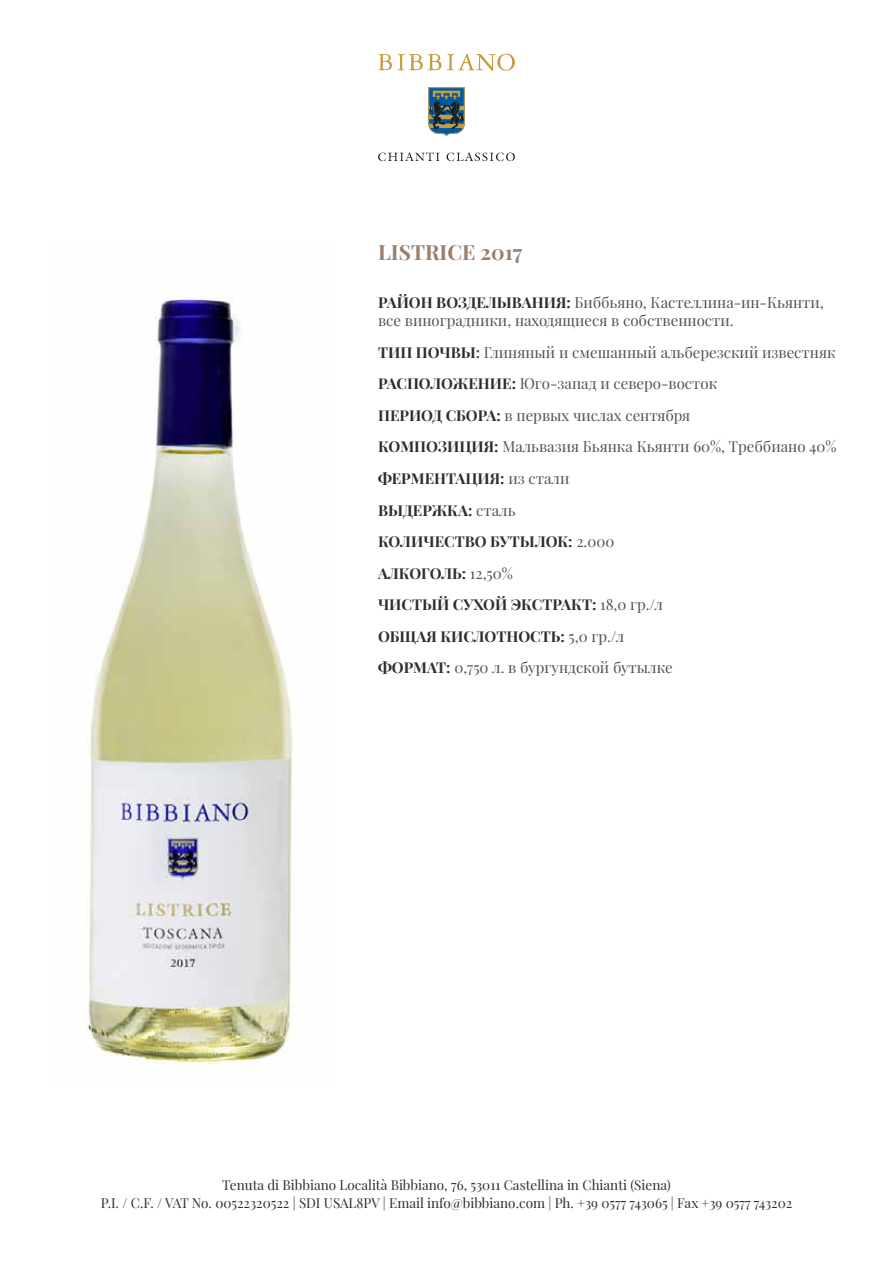
<style>
.page{position:relative;width:893px;height:1263px;background:#fff}
.page>*{position:absolute;margin:0;border:0;box-sizing:border-box;transform-origin:0 0}
.t1{font:700 21px "Playfair Display";color:#9a806f}
.t2{font:15px/31.5px "Playfair Display";color:#515151}
.t3{font:13.5px/18px "Playfair Display";color:#2e2e30;text-align:center}
.s1{font-weight:700;color:#2e2e2f}
.s2{font-weight:700}
</style>
<div class="page">
<svg style="left:378px;top:152px;width:62px;height:9px"></svg>
<svg style="left:447px;top:152px;width:68px;height:9px"></svg>
<svg style="left:378px;top:53px;width:137px;height:18px"></svg>
<svg style="left:428px;top:87px;width:37px;height:49px;background:#4e6b72"></svg>
<img style="left:86px;top:296px;width:207px;height:778px">
<h1 class="t1" style="left:378px;top:236px;width:146px">LISTRICE 2017</h1>
<p class="t2" style="left:378px;top:293px;width:447px;line-height:18px"><span class="s1">РАЙОН ВОЗДЕЛЫВАНИЯ:</span> Биббьяно, Кастеллина-ин-Кьянти, все виноградники, находящиеся в собственности.</p>
<p class="t2" style="left:378px;top:335px;width:460px"><span class="s1">ТИП ПОЧВЫ</span><span class="s2">:</span> Глиняный и смешанный альберезский известняк <span class="s1">РАСПОЛОЖЕНИЕ:</span> Юго-запад и северо-восток<br><span class="s1">ПЕРИОД СБОРА:</span> в первых числах сентября<br><span class="s1">КОМПОЗИЦИЯ:</span> Мальвазия Бьянка Кьянти 60%, Треббиано 40% <span class="s1">ФЕРМЕНТАЦИЯ:</span> из стали<br><span class="s1">ВЫДЕРЖКА:</span> сталь<br><span class="s1">КОЛИЧЕСТВО БУТЫЛОК:</span> 2.000<br><span class="s1">АЛКОГОЛЬ:</span> 12,50%<br><span class="s1">ЧИСТЫЙ СУХОЙ ЭКСТРАКТ:</span> 18,0 гр./л<br><span class="s1">ОБЩАЯ КИСЛОТНОСТЬ:</span> 5,0 гр./л<br><span class="s1">ФОРМАТ:</span> 0,750 л. в бургундской бутылке</p>
<p class="t3" style="left:101px;top:1175px;width:693px">Tenuta di Bibbiano Località Bibbiano, 76, 53011 Castellina in Chianti (Siena)<br>P.I. / C.F. / VAT No. 00522320522 | SDI USAL8PV | Email info@bibbiano.com | Ph. +39 0577 743065 | Fax +39 0577 743202</p>
</div>
